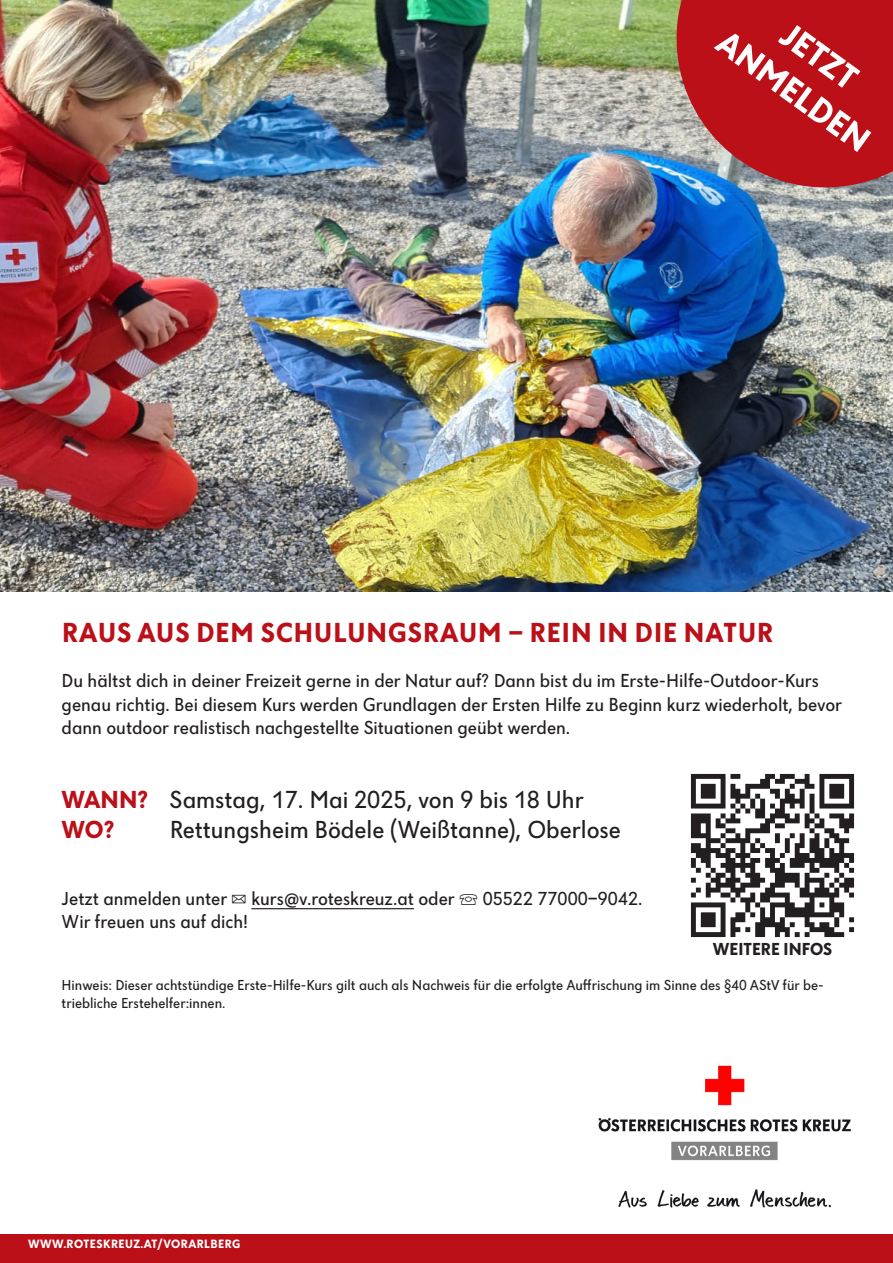
<style>
.page{position:relative;width:893px;height:1263px;background:#fff}
.page>*{position:absolute;margin:0;border:0;box-sizing:border-box;transform-origin:0 0}
.t1{font:700 36px "Dunant";color:#fff}
.t2{font:700 28.5px "Dunant";letter-spacing:.035em;color:#bb1018}
.t3{font:25.5px/30.6px "Dunant";color:#231f20}
.t4{font:19.5px/23.4px "Dunant";color:#231f20}
.t5{font:700 18px "Dunant";color:#231f20}
.t6{font:15px/18px "Dunant";color:#231f20}
.t7{font:700 12.45px "Dunant";letter-spacing:.035em;color:#fff}
.s1{font-weight:700;color:#bb1018}
.s2{font-family:"Dunant Signs"}
</style>
<div class="page">
<div style="left:0;top:1235px;width:893px;height:28px;background:#bb1018"></div>
<img style="left:598px;top:1065px;width:253px;height:143px">
<hr style="left:251px;top:908px;width:163px;height:1px;background:#231f20">
<img style="left:0;top:0;width:893px;height:591px">
<img style="left:690px;top:773px;width:165px;height:165px">
<svg style="left:677px;top:0;width:216px;height:187px;background:#b5232c"></svg>
<h1 class="t1" style="left:797px;top:14px;width:87px;rotate:36deg">JETZT</h1>
<h1 class="t1" style="left:733px;top:21px;width:181px;rotate:36deg">ANMELDEN</h1>
<h2 class="t2" style="left:62px;top:616px;width:713px">RAUS AUS DEM SCHULUNGSRAUM – REIN IN DIE NATUR</h2>
<p class="t4" style="left:62px;top:669px;width:782px">Du hältst dich in deiner Freizeit gerne in der Natur auf? Dann bist du im Erste-Hilfe-Outdoor-Kurs genau richtig. Bei diesem Kurs werden Grundlagen der Ersten Hilfe zu Beginn kurz wiederholt, bevor dann outdoor realistisch nachgestellte Situationen geübt werden.</p>
<h3 class="t3" style="left:62px;top:784px;width:524px"><span class="s1">WANN?</span> Samstag, 17. Mai 2025, von 9 bis 18 Uhr<br><span class="s1">WO?</span></h3>
<h3 class="t3" style="left:170px;top:814px;width:453px">Rettungsheim Bödele (Weißtanne), Oberlose</h3>
<p class="t4" style="left:62px;top:887px;width:582px">Jetzt anmelden unter <span class="s2">r</span> kurs@v.roteskreuz.at oder <span class="s2">u</span> 05522 77000-9042.<br>Wir freuen uns auf dich!</p>
<p class="t5" style="left:713px;top:939px;width:121px">WEITERE INFOS</p>
<p class="t6" style="left:62px;top:975px;width:763px">Hinweis: Dieser achtstündige Erste-Hilfe-Kurs gilt auch als Nachweis für die erfolgte Auffrischung im Sinne des §40 AStV für be&shy;triebliche Erstehelfer:innen.</p>
<p class="t7" style="left:28px;top:1236px;width:214px">WWW.ROTESKREUZ.AT/VORARLBERG</p>
</div>
